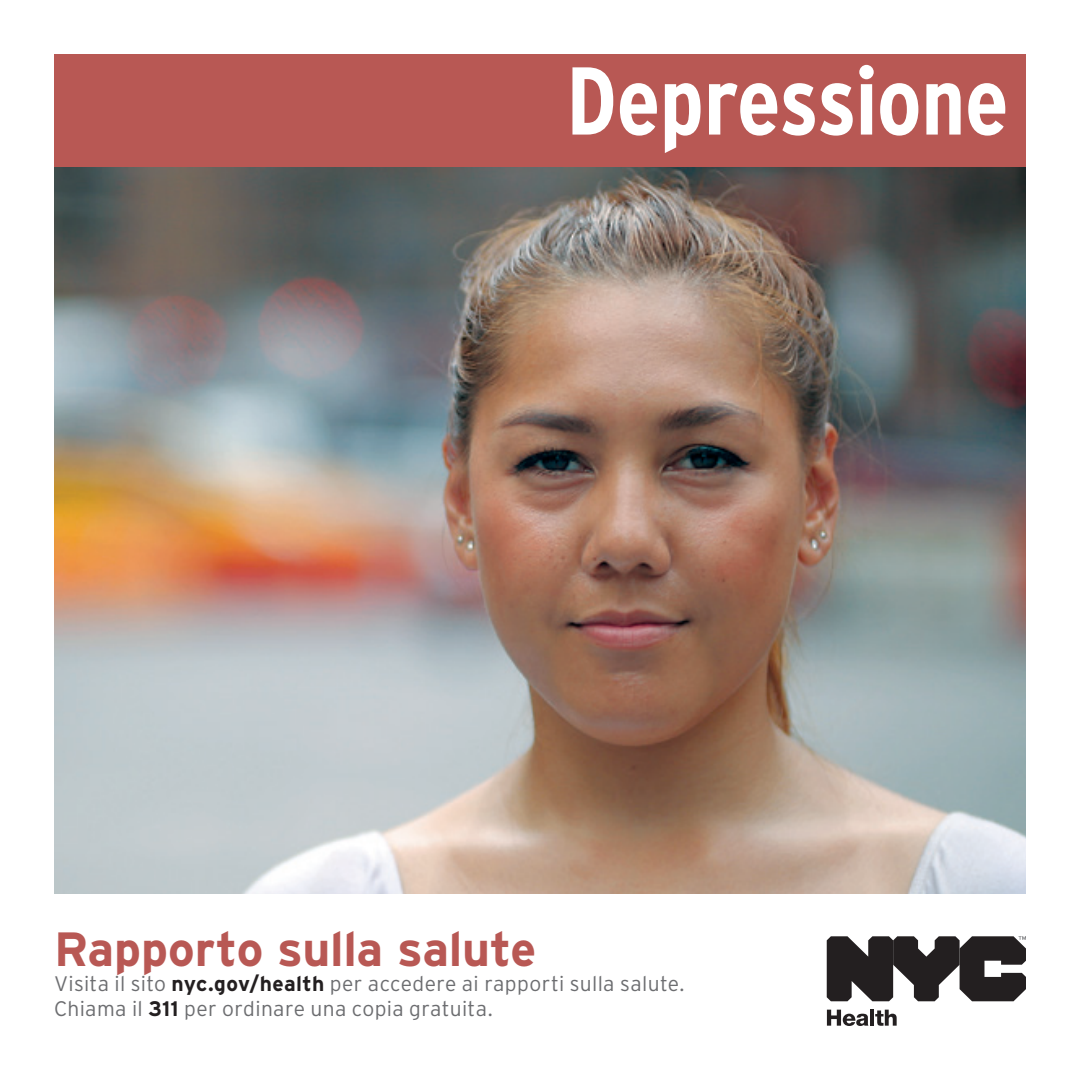
<style>
.page{position:relative;width:1080px;height:1080px;background:#fff}
.page>*{position:absolute;margin:0;border:0;box-sizing:border-box;transform-origin:0 0}
.Cover_Header{font:700 condensed 96px "Interstate";letter-spacing:-.01em;color:#fff}
.t1{font:700 48px "Interstate";letter-spacing:-.005em;color:#b85854}
.t2{font:300 21px/25.2px "Interstate";letter-spacing:.015em;color:#6c6d70}
.s1{font-weight:700;color:#231f20}
</style>
<div class="page">
<img style="left:54px;top:166px;width:972px;height:727px">
<div style="left:54px;top:54px;width:972px;height:112px;background:#b85854"></div>
<svg style="left:827px;top:936px;width:199px;height:65px"></svg>
<svg style="left:827px;top:1010px;width:41px;height:16px"></svg>
<hr style="left:870px;top:1010px;width:4px;height:16px;background:#231f20">
<svg style="left:875px;top:1010px;width:22px;height:16px"></svg>
<p class="Cover_Header" style="left:566px;top:47px;width:444px">Depressione</p>
<p class="t1" style="left:54px;top:922px;width:484px">Rapporto sulla salute</p>
<p class="t2" style="left:54px;top:971px;width:632px">Visita il sito <span class="s1">nyc.gov/health</span> per accedere ai rapporti sulla salute.<br>Chiama il <span class="s1">311</span> per ordinare una copia gratuita.</p>
</div>
